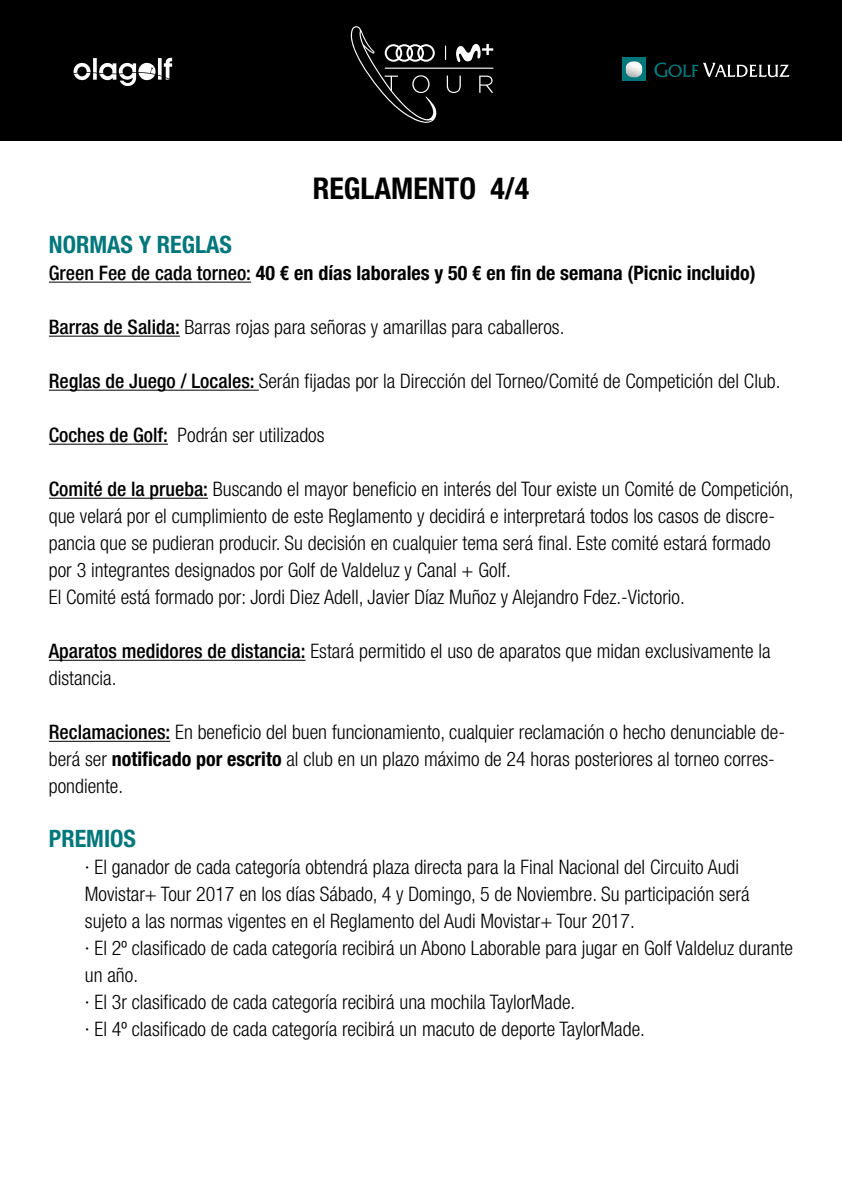
<style>
.page{position:relative;width:842px;height:1191px;background:#fff}
.page>*{position:absolute;margin:0;border:0;box-sizing:border-box;transform-origin:0 0}
.t1{font:700 condensed 30px "Helvetica Neue";color:#000}
.t2{font:700 condensed 24px "Helvetica Neue";color:#00777b}
.t3{font:300 condensed 20px/27px "Helvetica Neue";color:#000}
.t4{font:700 condensed 20px "Helvetica Neue";color:#000}
.s1{font-weight:500}
.s2{font-weight:700}
</style>
<div class="page">
<div style="left:0;top:0;width:842px;height:140px;background:#000"></div>
<svg style="left:73px;top:58px;width:99px;height:28px"></svg>
<div style="left:622px;top:58px;width:24px;height:23px;background:#00777b"></div>
<svg style="left:654px;top:62px;width:135px;height:15px"></svg>
<svg style="left:456px;top:44px;width:37px;height:18px"></svg>
<svg style="left:445px;top:46px;width:1px;height:14px"></svg>
<hr style="left:385px;top:68px;width:108px;height:1px;background:#fff">
<svg style="left:351px;top:26px;width:86px;height:97px"></svg>
<svg style="left:447px;top:76px;width:14px;height:17px"></svg>
<svg style="left:479px;top:76px;width:14px;height:17px"></svg>
<img style="left:626px;top:61px;width:16px;height:17px">
<hr style="left:49px;top:282px;width:202px;height:1px;background:#000">
<hr style="left:49px;top:336px;width:131px;height:1px;background:#000">
<hr style="left:49px;top:390px;width:210px;height:1px;background:#000">
<hr style="left:49px;top:444px;width:119px;height:1px;background:#000">
<hr style="left:49px;top:498px;width:159px;height:1px;background:#000">
<hr style="left:49px;top:660px;width:257px;height:1px;background:#000">
<hr style="left:49px;top:741px;width:121px;height:1px;background:#000">
<h1 class="t1" style="left:313px;top:170px;width:218px">REGLAMENTO 4/4</h1>
<p class="t2" style="left:49px;top:230px;width:185px">NORMAS Y REGLAS</p>
<p class="t4" style="left:49px;top:261px;width:708px"><span class="s1">Green Fee de cada torneo:</span> 40 € en días laborales y 50 € en fin de semana (Picnic incluido)</p>
<p class="t3" style="left:49px;top:313px;width:517px"><span class="s1">Barras de Salida:</span> Barras rojas para señoras y amarillas para caballeros.</p>
<p class="t3" style="left:49px;top:367px;width:733px"><span class="s1">Reglas de Juego / Locales:</span> Serán fijadas por la Dirección del Torneo/Comité de Competición del Club.</p>
<p class="t3" style="left:49px;top:421px;width:277px"><span class="s1">Coches de Golf:</span> Podrán ser utilizados</p>
<p class="t3" style="left:49px;top:475px;width:746px"><span class="s1">Comité de la prueba:</span> Buscando el mayor beneficio en interés del Tour existe un Comité de Competición, que velará por el cumplimiento de este Reglamento y decidirá e interpretará todos los casos de discre&shy;pancia que se pudieran producir. Su decisión en cualquier tema será final. Este comité estará formado por 3 integrantes designados por Golf de Valdeluz y Canal + Golf.<br>El Comité está formado por: Jordi Diez Adell, Javier Díaz Muñoz y Alejandro Fdez.-Victorio.</p>
<p class="t3" style="left:49px;top:637px;width:723px"><span class="s1">Aparatos medidores de distancia:</span> Estará permitido el uso de aparatos que midan exclusivamente la distancia.</p>
<p class="t3" style="left:49px;top:718px;width:738px"><span class="s1">Reclamaciones:</span> En beneficio del buen funcionamiento, cualquier reclamación o hecho denunciable de&shy;berá ser <span class="s2">notificado por escrito</span> al club en un plazo máximo de 24 horas posteriores al torneo corres&shy;pondiente.</p>
<p class="t2" style="left:49px;top:824px;width:89px">PREMIOS</p>
<p class="t3" style="left:85px;top:853px;width:710px">· El ganador de cada categoría obtendrá plaza directa para la Final Nacional del Circuito Audi Movistar+ Tour 2017 en los días Sábado, 4 y Domingo, 5 de Noviembre. Su participación será sujeto a las normas vigentes en el Reglamento del Audi Movistar+ Tour 2017.<br>· El 2º clasificado de cada categoría recibirá un Abono Laborable para jugar en Golf Valdeluz durante un año.<br>· El 3r clasificado de cada categoría recibirá una mochila TaylorMade.<br>· El 4º clasificado de cada categoría recibirá un macuto de deporte TaylorMade.</p>
</div>
